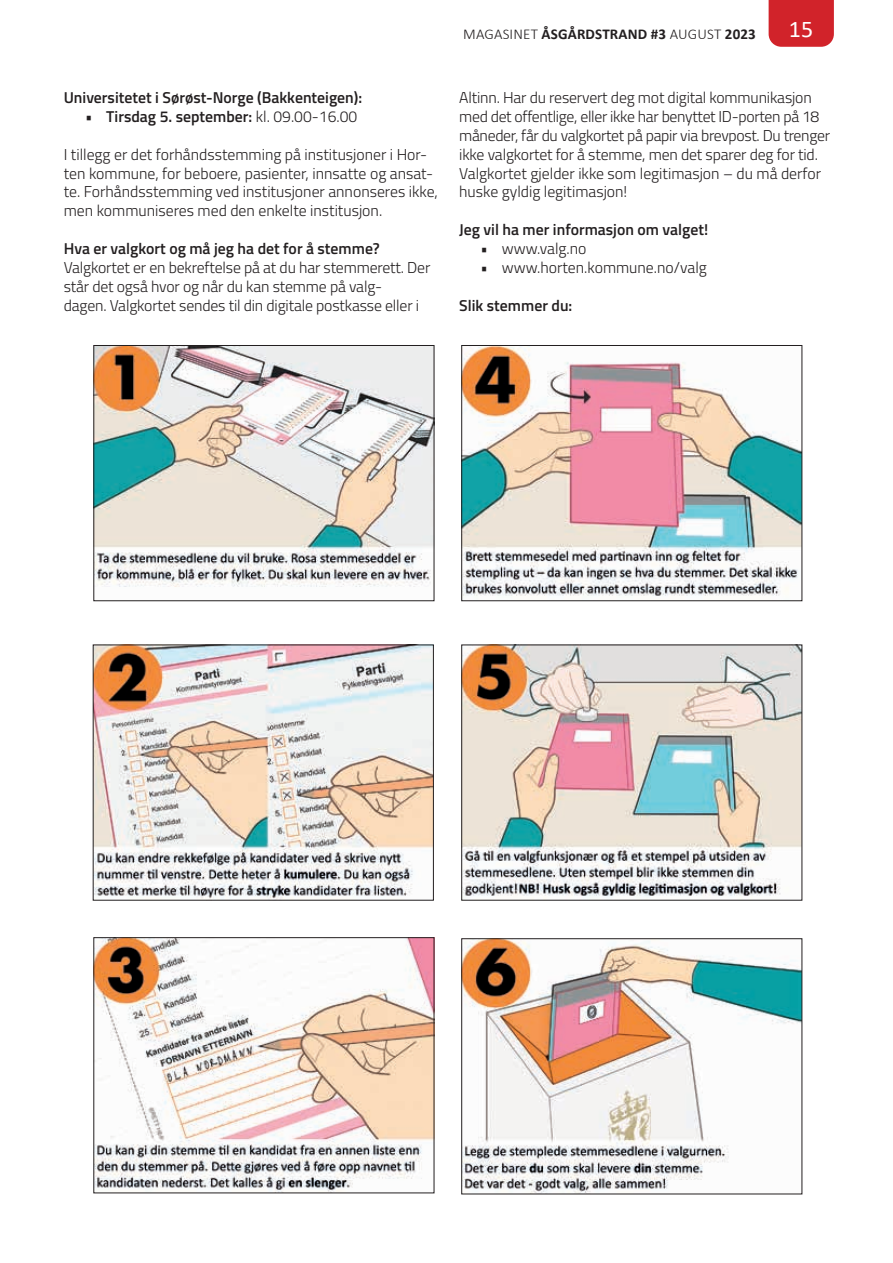
<style>
.page{position:relative;width:893px;height:1263px;background:#fff}
.page>*{position:absolute;margin:0;border:0;box-sizing:border-box;transform-origin:0 0}
.t1{font:24px "Calibri";color:#fff}
.t2{font:300 15.75px/18.9px "Titillium Web";letter-spacing:-.01em;color:#231f20}
.t3{font:600 15.75px "Titillium Web";color:#231f20}
.t4{font:700 15px "Calibri";letter-spacing:.01em;color:#231f20}
.s1{font-weight:300}
</style>
<div class="page">
<div style="left:769px;top:0;width:65px;height:47px;background:#d1232a"></div>
<img style="left:96px;top:347px;width:336px;height:240px">
<div style="left:94px;top:345px;width:340px;height:256px;border:1px solid #231f20"></div>
<img style="left:95px;top:647px;width:337px;height:251px">
<img style="left:96px;top:939px;width:336px;height:252px">
<img style="left:463px;top:347px;width:337px;height:249px">
<div style="left:461px;top:345px;width:341px;height:256px;border:1px solid #231f20"></div>
<img style="left:463px;top:647px;width:337px;height:250px">
<img style="left:463px;top:940px;width:337px;height:252px">
<div style="left:461px;top:938px;width:341px;height:256px;border:1px solid #231f20"></div>
<p class="t3" style="left:64px;top:86px;width:300px">Universitetet i Sørøst-Norge (Bakkenteigen):</p>
<p class="t3" style="left:85px;top:104px;width:274px"><span class="s1">•</span> Tirsdag 5. september: <span class="s1">kl. 09.00-16.00</span></p>
<p class="t2" style="left:64px;top:144px;width:376px">I tillegg er det forhåndsstemming på institusjoner i Hor&shy;ten kommune, for beboere, pasienter, innsatte og ansat&shy;te. Forhåndsstemming ved institusjoner annonseres ikke, men kommuniseres med den enkelte institusjon.</p>
<p class="t3" style="left:64px;top:237px;width:317px">Hva er valgkort og må jeg ha det for å stemme?</p>
<p class="t2" style="left:64px;top:257px;width:368px">Valgkortet er en bekreftelse på at du har stemmerett. Der står det også hvor og når du kan stemme på valg-<br>dagen. Valgkortet sendes til din digitale postkasse eller i</p>
<p class="t4" style="left:463px;top:23px;width:294px"><span class="s1">MAGASINET</span> ÅSGÅRDSTRAND #3 <span class="s1">AUGUST</span> 2023</p>
<h1 class="t1" style="left:789px;top:13px;width:26px">15</h1>
<p class="t2" style="left:459px;top:87px;width:372px">Altinn. Har du reservert deg mot digital kommunikasjon med det offentlige, eller ikke har benyttet ID-porten på 18 måneder, får du valgkortet på papir via brevpost. Du trenger ikke valgkortet for å stemme, men det sparer deg for tid.<br>Valgkortet gjelder ikke som legitimasjon – du må derfor huske gyldig legitimasjon!</p>
<p class="t3" style="left:459px;top:218px;width:250px">Jeg vil ha mer informasjon om valget!</p>
<p class="t2" style="left:480px;top:238px;width:108px">• www.valg.no</p>
<p class="t2" style="left:480px;top:257px;width:228px">• www.horten.kommune.no/valg</p>
<p class="t3" style="left:459px;top:293px;width:115px">Slik stemmer du:</p>
</div>
